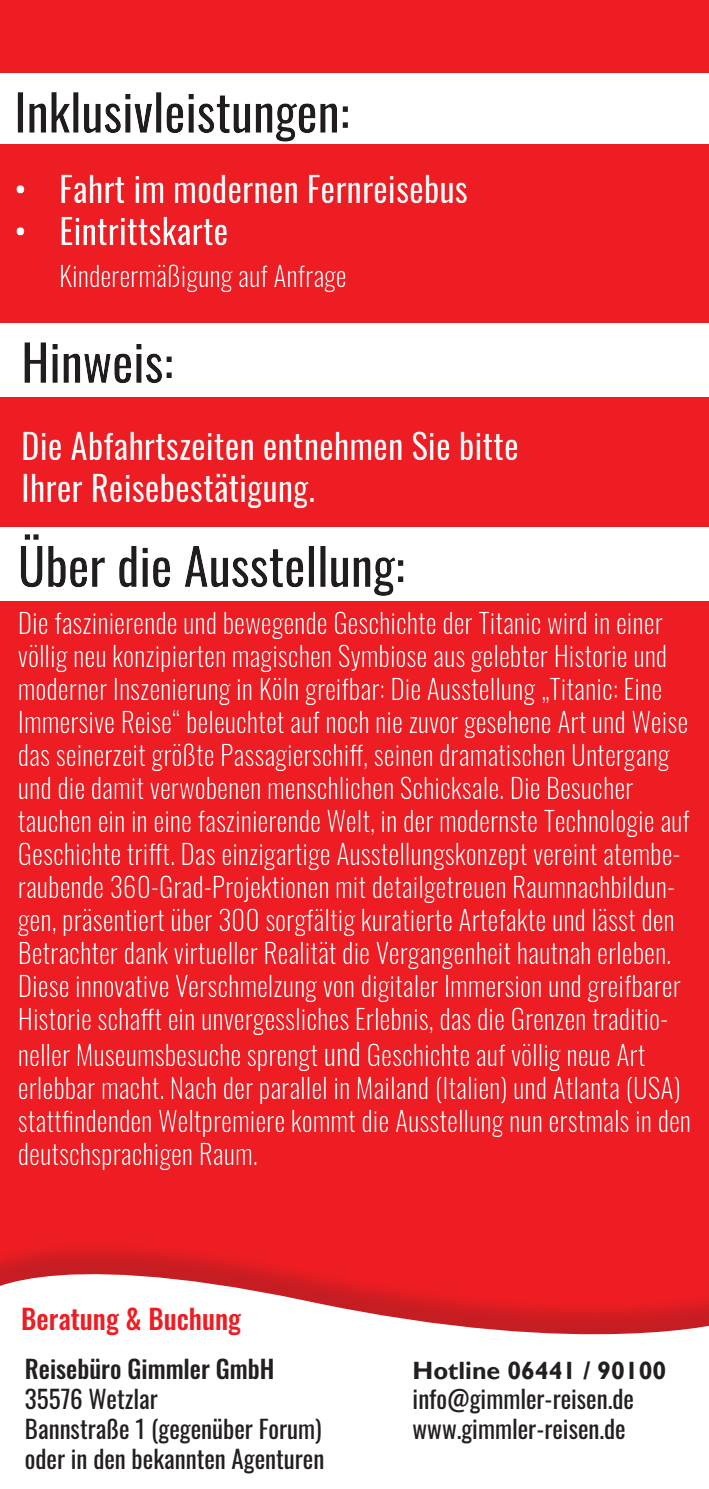
<style>
.page{position:relative;width:709px;height:1489px;background:#fff}
.page>*{position:absolute;margin:0;border:0;box-sizing:border-box;transform-origin:0 0}
.t1{font:35px/42px "Oswald";color:#fff}
.t2{font:300 27.5px/33px "Oswald";color:#fff}
.t3{font:500 27.5px "Oswald";color:#ee1d23}
.t4{font:25px "Oswald";color:#231f20}
.t5{font:500 25px "Oswald";color:#231f20}
.t6{font:700 25px "Gill Sans";color:#231f20}
.s1{font-size:30px}
</style>
<div class="page">
<div style="left:0;top:0;width:709px;height:1488px;background:#ee1d23"></div>
<svg style="left:0;top:1248px;width:709px;height:240px;background:#f7c8c9"></svg>
<div style="left:0;top:73px;width:709px;height:71px;background:#fff"></div>
<div style="left:0;top:323px;width:709px;height:74px;background:#fff"></div>
<div style="left:3px;top:66px;width:488px;height:235px;background:#231f20;opacity:.2"></div>
<div style="left:3px;top:316px;width:539px;height:224px;background:#231f20;opacity:.2"></div>
<div style="left:8px;top:519px;width:701px;height:682px;background:#231f20;opacity:.2"></div>
<p class="t1" style="left:14px;top:164px;width:455px">• Fahrt im modernen Fernreisebus •</p>
<p class="t2" style="left:59px;top:256px;width:289px">Kinderermäßigung auf Anfrage</p>
<p class="t1" style="left:21px;top:421px;width:499px">Die Abfahrtszeiten entnehmen Sie bitte<br>Ihrer Reisebestätigung.</p>
<p class="t2" style="left:18px;top:603px;width:673px">Die faszinierende und bewegende Geschichte der Titanic wird in einer völlig neu konzipierten magischen Symbiose aus gelebter Historie und moderner Inszenierung in Köln greifbar: Die Ausstellung „Titanic: Eine Immersive Reise“ beleuchtet auf noch nie zuvor gesehene Art und Weise das seinerzeit größte Passagierschiff, seinen dramatischen Untergang und die damit verwobenen menschlichen Schicksale. Die Besucher tauchen ein in eine faszinierende Welt, in der modernste Technologie auf Geschichte trifft. Das einzigartige Ausstellungskonzept vereint atembe&shy;raubende 360-Grad-Projektionen mit detailgetreuen Raumnachbildun&shy;gen, präsentiert über 300 sorgfältig kuratierte Artefakte und lässt den Betrachter dank virtueller Realität die Vergangenheit hautnah erleben.<br>Diese innovative Verschmelzung von digitaler Immersion und greifbarer Historie schafft ein unvergessliches Erlebnis, das die Grenzen traditio-</p>
<p class="t2" style="left:18px;top:1035px;width:674px">neller Museumsbesuche sprengt <span class="s1">und</span> Geschichte auf völlig neue Art erlebbar macht. Nach der parallel in Mailand (Italien) und Atlanta (USA) stattfindenden Weltpremiere kommt die Ausstellung nun erstmals in den deutschsprachigen Raum.</p>
<p class="t3" style="left:21px;top:1304px;width:221px">Beratung &amp; Buchung</p>
<p class="t5" style="left:25px;top:1355px;width:251px">Reisebüro Gimmler GmbH</p>
<p class="t6" style="left:412px;top:1355px;width:255px">Hotline 06441 / 90100</p>
<p class="t4" style="left:25px;top:1376px;width:134px">35576 Wetzlar</p>
<p class="t4" style="left:412px;top:1376px;width:223px">info@gimmler-reisen.de</p>
<p class="t4" style="left:25px;top:1406px;width:298px">Bannstraße 1 (gegenüber Forum)</p>
<p class="t4" style="left:412px;top:1406px;width:215px">www.gimmler-reisen.de</p>
<p class="t4" style="left:25px;top:1436px;width:301px">oder in den bekannten Agenturen</p>
</div>
